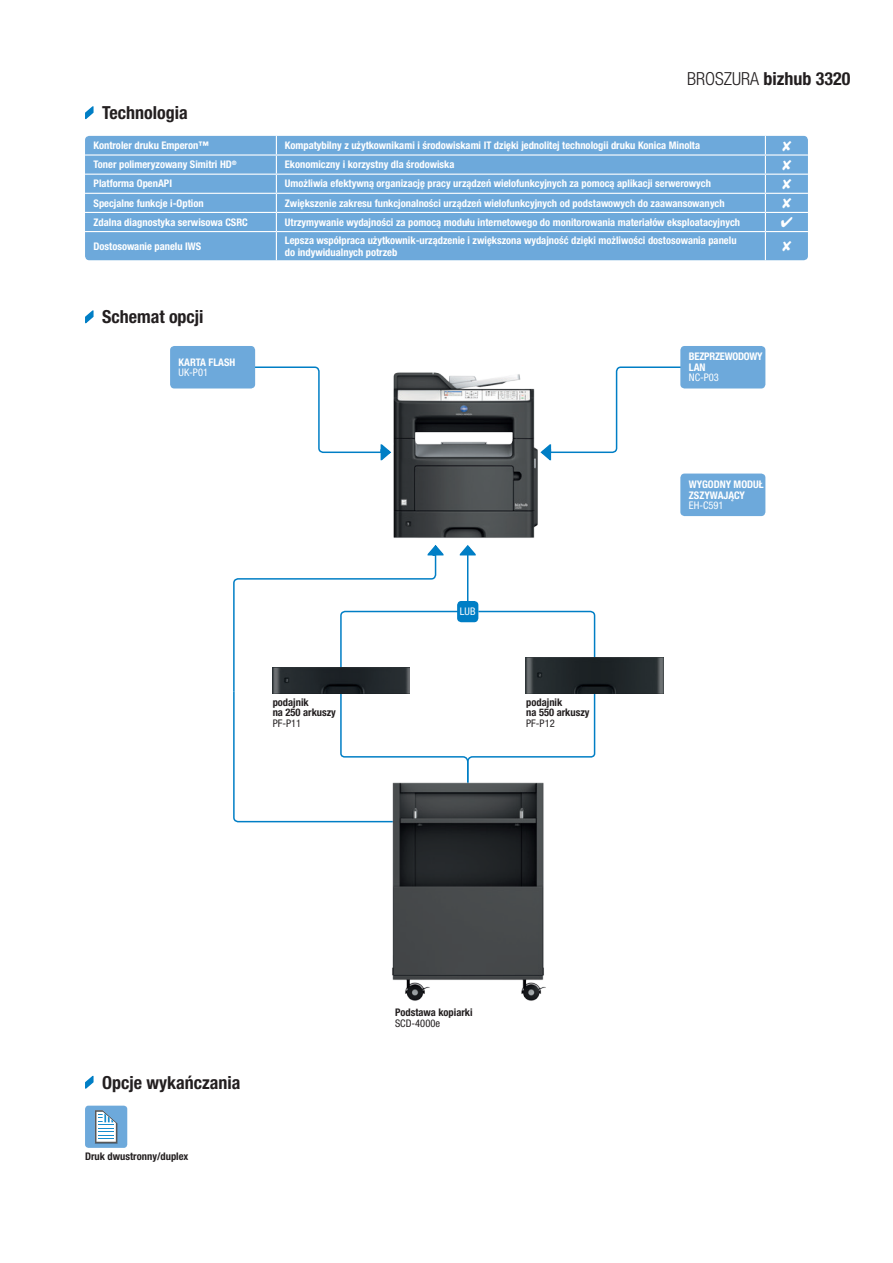
<style>
.page{position:relative;width:893px;height:1263px;background:#fff}
.page>*{position:absolute;margin:0;border:0;box-sizing:border-box;transform-origin:0 0}
.Bro_Inside_SUBHEAD_B{font:700 condensed 18px "Helvetica Neue LTW1 G";color:#231f20}
.Bro_Inside_TECHNOLOG{font:700 condensed 10.5px/12px "Helvetica Neue LTW1 G";color:#fff}
.Bro_Inside_ICON_SUBL{font:700 condensed 10.5px/10.5px "Helvetica Neue LTW1 G";color:#231f20}
.Bro_Inside_WORKFLOW{font:700 condensed 10.5px/10.5px "Helvetica Neue LTW1 G";color:#fff}
.Bro_Inside_WORKFLOW-2{font:condensed 10.5px "Helvetica Neue LTW1 G";color:#fff}
.Bro_Inside_ICON_SUBL-2{font:condensed 10.5px "Helvetica Neue LTW1 G";color:#231f20}
.Bro_Inside_WORKFLOW-3{font:700 condensed 10.5px/10.5px "Helvetica Neue LTW1 G";letter-spacing:-.02em;color:#fff}
.s1{font-weight:300}
</style>
<div class="page">
<svg style="left:85px;top:106px;width:9px;height:14px"></svg>
<svg style="left:85px;top:1075px;width:9px;height:14px"></svg>
<div style="left:85px;top:1106px;width:42px;height:42px;background:#6da9db;border-radius:4px"></div>
<svg style="left:95px;top:1143px;width:23px;height:1px"></svg>
<svg style="left:95px;top:1110px;width:23px;height:33px"></svg>
<div style="left:170px;top:346px;width:85px;height:42px;background:#6da9db;border-radius:4px"></div>
<div style="left:680px;top:346px;width:85px;height:42px;background:#6da9db;border-radius:4px"></div>
<svg style="left:205px;top:366px;width:187px;height:95px"></svg>
<svg style="left:233px;top:545px;width:363px;height:278px"></svg>
<svg style="left:540px;top:366px;width:190px;height:95px"></svg>
<div style="left:680px;top:473px;width:85px;height:43px;background:#6da9db;border-radius:4px"></div>
<svg style="left:85px;top:310px;width:9px;height:14px"></svg>
<img style="left:342px;top:749px;width:251px;height:252px">
<img style="left:272px;top:667px;width:138px;height:27px">
<img style="left:526px;top:657px;width:137px;height:37px">
<img style="left:393px;top:372px;width:145px;height:166px">
<div style="left:85px;top:136px;width:723px;height:124px;background:#6da9db;border-radius:4px"></div>
<hr style="left:85px;top:154px;width:191px;height:2px;background:#fff">
<hr style="left:276px;top:154px;width:489px;height:2px;background:#fff">
<hr style="left:765px;top:154px;width:43px;height:2px;background:#fff">
<hr style="left:85px;top:174px;width:191px;height:1px;background:#fff">
<hr style="left:276px;top:174px;width:489px;height:1px;background:#fff">
<hr style="left:765px;top:174px;width:43px;height:1px;background:#fff">
<hr style="left:85px;top:193px;width:191px;height:1px;background:#fff">
<hr style="left:276px;top:193px;width:489px;height:1px;background:#fff">
<hr style="left:765px;top:193px;width:43px;height:1px;background:#fff">
<hr style="left:85px;top:212px;width:191px;height:1px;background:#fff">
<hr style="left:276px;top:212px;width:489px;height:1px;background:#fff">
<hr style="left:765px;top:212px;width:43px;height:1px;background:#fff">
<hr style="left:85px;top:231px;width:191px;height:1px;background:#fff">
<hr style="left:276px;top:231px;width:489px;height:1px;background:#fff">
<hr style="left:765px;top:231px;width:43px;height:1px;background:#fff">
<svg style="left:276px;top:136px;width:1px;height:124px"></svg>
<svg style="left:765px;top:136px;width:1px;height:124px"></svg>
<p class="Bro_Inside_SUBHEAD_B" style="left:102px;top:102px;width:87px">Technologia</p>
<h1 class="Bro_Inside_SUBHEAD_B" style="left:687px;top:68px;width:165px"><span class="s1">BROSZURA</span> bizhub 3320</h1>
<p class="Bro_Inside_TECHNOLOG" style="left:94px;top:140px;width:117px">Kontroler druku Emperon™</p>
<p class="Bro_Inside_TECHNOLOG" style="left:285px;top:140px;width:417px">Kompatybilny z użytkownikami i środowiskami IT dzięki jednolitej technologii druku Konica Minolta</p>
<p class="Bro_Inside_TECHNOLOG" style="left:94px;top:159px;width:145px">Toner polimeryzowany Simitri HD<sup>®</sup></p>
<p class="Bro_Inside_TECHNOLOG" style="left:285px;top:159px;width:171px">Ekonomiczny i korzystny dla środowiska</p>
<p class="Bro_Inside_TECHNOLOG" style="left:94px;top:178px;width:80px">Platforma OpenAPI</p>
<p class="Bro_Inside_TECHNOLOG" style="left:285px;top:178px;width:428px">Umożliwia efektywną organizację pracy urządzeń wielofunkcyjnych za pomocą aplikacji serwerowych</p>
<p class="Bro_Inside_TECHNOLOG" style="left:94px;top:197px;width:112px">Specjalne funkcje i-Option</p>
<p class="Bro_Inside_TECHNOLOG" style="left:285px;top:197px;width:441px">Zwiększenie zakresu funkcjonalności urządzeń wielofunkcyjnych od podstawowych do zaawansowanych</p>
<p class="Bro_Inside_TECHNOLOG" style="left:94px;top:216px;width:156px">Zdalna diagnostyka serwisowa CSRC</p>
<p class="Bro_Inside_TECHNOLOG" style="left:285px;top:216px;width:457px">Utrzymywanie wydajności za pomocą modułu internetowego do monitorowania materiałów eksploatacyjnych</p>
<p class="Bro_Inside_TECHNOLOG" style="left:94px;top:240px;width:109px">Dostosowanie panelu IWS</p>
<p class="Bro_Inside_TECHNOLOG" style="left:285px;top:234px;width:453px">Lepsza współpraca użytkownik-urządzenie i zwiększona wydajność dzięki możliwości dostosowania panelu do indywidualnych potrzeb</p>
<p class="Bro_Inside_SUBHEAD_B" style="left:102px;top:306px;width:103px">Schemat opcji</p>
<p class="Bro_Inside_WORKFLOW" style="left:179px;top:357px;width:58px">KARTA FLASH</p>
<p class="Bro_Inside_WORKFLOW-2" style="left:179px;top:366px;width:31px">UK-P01</p>
<p class="Bro_Inside_ICON_SUBL" style="left:273px;top:697px;width:65px">podajnik<br>na 250 arkuszy</p>
<p class="Bro_Inside_ICON_SUBL-2" style="left:273px;top:717px;width:30px">PF-P11</p>
<p class="Bro_Inside_WORKFLOW-2" style="left:460px;top:605px;width:17px">LUB</p>
<p class="Bro_Inside_ICON_SUBL" style="left:526px;top:697px;width:65px">podajnik<br>na 550 arkuszy</p>
<p class="Bro_Inside_ICON_SUBL-2" style="left:526px;top:717px;width:30px">PF-P12</p>
<p class="Bro_Inside_WORKFLOW-3" style="left:689px;top:352px;width:75px">BEZPRZEWODOWY<br>LAN</p>
<p class="Bro_Inside_WORKFLOW-2" style="left:689px;top:372px;width:32px">NC-P03</p>
<p class="Bro_Inside_WORKFLOW" style="left:689px;top:479px;width:76px">WYGODNY MODUŁ<br>ZSZYWAJĄCY</p>
<p class="Bro_Inside_WORKFLOW-2" style="left:689px;top:499px;width:36px">EH-C591</p>
<p class="Bro_Inside_SUBHEAD_B" style="left:102px;top:1071px;width:140px">Opcje wykańczania</p>
<p class="Bro_Inside_ICON_SUBL" style="left:85px;top:1151px;width:105px">Druk dwustronny/duplex</p>
<p class="Bro_Inside_ICON_SUBL" style="left:395px;top:1007px;width:79px">Podstawa kopiarki</p>
<p class="Bro_Inside_ICON_SUBL-2" style="left:395px;top:1017px;width:47px">SCD-4000e</p>
</div>
